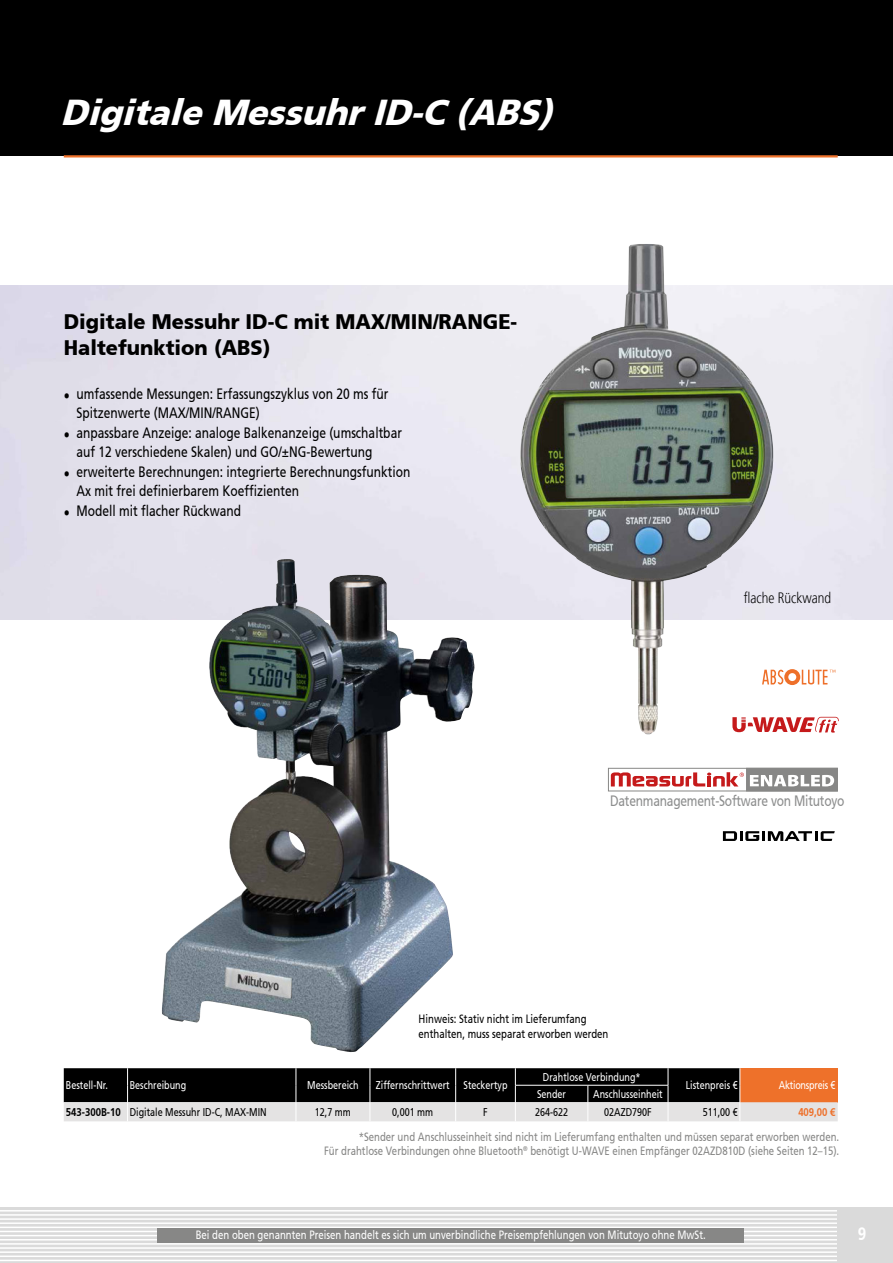
<style>
.page{position:relative;width:893px;height:1263px;background:#fff}
.page>*{position:absolute;margin:0;border:0;box-sizing:border-box;transform-origin:0 0}
.t1{font:italic 900 36px "Mitutoyo Frutiger";color:#fff}
.t2{font:900 21px/25.2px "Mitutoyo Frutiger";color:#000}
.t3{font:700 18px "Mitutoyo Frutiger";color:#fff}
.t4{font:15px/19.5px "Mitutoyo Frutiger";color:#000}
.t5{font:15px "Mitutoyo Frutiger";letter-spacing:-.015em;color:#8d8e8e}
.t6{font:300 15px "Mitutoyo Frutiger";color:#000}
.t7{font:12px/14.4px "Mitutoyo Frutiger";color:#878786;text-align:right}
.t8{font:12px "Mitutoyo Frutiger";color:#fff}
.t9{font:12px/15px "Mitutoyo Frutiger";color:#000}
.t10{font:11.25px "Mitutoyo Frutiger";color:#fff}
.t11{font:11.25px "Mitutoyo Frutiger";color:#000}
.t12{font:11.25px "Mitutoyo Frutiger";letter-spacing:-.02em;color:#fff}
.t13{font:700 11.25px "Mitutoyo Frutiger";color:#ee702a}
.s1{font-weight:700}
</style>
<div class="page">
<div style="left:0;top:1208px;width:838px;height:55px;background:#dadada"></div>
<hr style="left:0;top:1210px;width:838px;height:1px;background:#fff">
<hr style="left:0;top:1214px;width:838px;height:2px;background:#fff">
<hr style="left:0;top:1218px;width:838px;height:2px;background:#fff">
<hr style="left:0;top:1222px;width:838px;height:2px;background:#fff">
<hr style="left:0;top:1226px;width:838px;height:2px;background:#fff">
<hr style="left:0;top:1231px;width:838px;height:1px;background:#fff">
<hr style="left:0;top:1235px;width:838px;height:1px;background:#fff">
<hr style="left:0;top:1239px;width:838px;height:1px;background:#fff">
<hr style="left:0;top:1243px;width:838px;height:1px;background:#fff">
<hr style="left:0;top:1247px;width:838px;height:2px;background:#fff">
<hr style="left:0;top:1251px;width:838px;height:2px;background:#fff">
<hr style="left:0;top:1255px;width:838px;height:2px;background:#fff">
<hr style="left:0;top:1260px;width:838px;height:1px;background:#fff">
<div style="left:838px;top:1208px;width:55px;height:55px;background:#dadada"></div>
<div style="left:157px;top:1229px;width:587px;height:14px;background:#878786"></div>
<div style="left:0;top:0;width:893px;height:155px;background:#000"></div>
<svg style="left:64px;top:1068px;width:774px;height:53px;background:#685d57"></svg>
<hr style="left:515px;top:1085px;width:73px;height:1px;background:#fff">
<hr style="left:588px;top:1085px;width:80px;height:1px;background:#fff">
<hr style="left:64px;top:155px;width:774px;height:2px;background:#ee712a">
<img style="left:520px;top:244px;width:253px;height:491px">
<img style="left:161px;top:559px;width:314px;height:493px">
<div style="left:608px;top:768px;width:230px;height:23px;background:#fff;border:1px solid #878786"></div>
<svg style="left:611px;top:772px;width:133px;height:14px"></svg>
<div style="left:746px;top:768px;width:92px;height:23px;background:#878786"></div>
<svg style="left:750px;top:775px;width:84px;height:11px"></svg>
<svg style="left:732px;top:717px;width:107px;height:16px"></svg>
<svg style="left:762px;top:669px;width:73px;height:16px"></svg>
<svg style="left:723px;top:831px;width:112px;height:10px"></svg>
<h1 class="t1" style="left:60px;top:98px;width:502px">Digitale MessuhrID-C (ABS)</h1>
<h2 class="t2" style="left:64px;top:311px;width:455px">Digitale Messuhr ID-C mit MAX/MIN/RANGE-<br>Haltefunktion (ABS)</h2>
<p class="t4" style="left:77px;top:384px;width:314px;text-indent:-13px">• umfassende Messungen: Erfassungszyklus von 20 ms für<br>Spitzenwerte (MAX/MIN/RANGE)</p>
<p class="t4" style="left:77px;top:423px;width:327px;text-indent:-13px">• anpassbare Anzeige: analoge Balkenanzeige (umschaltbar auf 12 verschiedene Skalen) und GO/±NG-Bewertung</p>
<p class="t4" style="left:77px;top:462px;width:336px;text-indent:-13px">• erweiterte Berechnungen: integrierte Berechnungsfunktion<br>Ax mit frei definierbarem Koeffizienten</p>
<p class="t4" style="left:64px;top:501px;width:179px">• Modell mit flacher Rückwand</p>
<p class="t6" style="left:744px;top:589px;width:89px">flache Rückwand</p>
<p class="t5" style="left:610px;top:793px;width:236px">Datenmanagement-Software von Mitutoyo</p>
<p class="t9" style="left:419px;top:1012px;width:191px">Hinweis: Stativ nicht im Lieferumfang enthalten, muss separat erworben werden</p>
<p class="t10" style="left:66px;top:1079px;width:44px">Bestell-Nr.</p>
<p class="t10" style="left:130px;top:1079px;width:58px">Beschreibung</p>
<p class="t10" style="left:307px;top:1079px;width:53px">Messbereich</p>
<p class="t10" style="left:376px;top:1079px;width:133px">Ziffernschrittwert Steckertyp</p>
<p class="t10" style="left:543px;top:1071px;width:99px">Drahtlose Verbindung*</p>
<p class="t10" style="left:537px;top:1088px;width:31px">Sender</p>
<p class="t10" style="left:593px;top:1088px;width:71px">Anschlusseinheit</p>
<p class="t10" style="left:686px;top:1079px;width:54px">Listenpreis €</p>
<p class="t12" style="left:779px;top:1079px;width:58px">Aktionspreis €</p>
<p class="t11" style="left:66px;top:1106px;width:202px"><span class="s1">543-300B-10</span> Digitale Messuhr ID-C, MAX-MIN</p>
<p class="t11" style="left:315px;top:1106px;width:38px">12,7 mm</p>
<p class="t11" style="left:392px;top:1106px;width:43px">0,001 mm</p>
<p class="t11" style="left:483px;top:1106px;width:6px">F</p>
<p class="t11" style="left:535px;top:1106px;width:35px">264-622</p>
<p class="t11" style="left:604px;top:1106px;width:49px">02AZD790F</p>
<p class="t11" style="left:703px;top:1106px;width:37px">511,00 €</p>
<p class="t13" style="left:798px;top:1107px;width:39px">409,00 €</p>
<p class="t7" style="left:324px;top:1130px;width:517px">*Sender und Anschlusseinheit sind nicht im Lieferumfang enthalten und müssen separat erworben werden.<br>Für drahtlose Verbindungen ohne Bluetooth<sup>®</sup> benötigt U-WAVE einen Empfänger 02AZD810D (siehe Seiten 12–15).</p>
<p class="t8" style="left:196px;top:1228px;width:511px">Bei den oben genannten Preisen handelt es sich um unverbindliche Preisempfehlungen von Mitutoyo ohne MwSt.</p>
<p class="t3" style="left:858px;top:1226px;width:10px">9</p>
</div>
